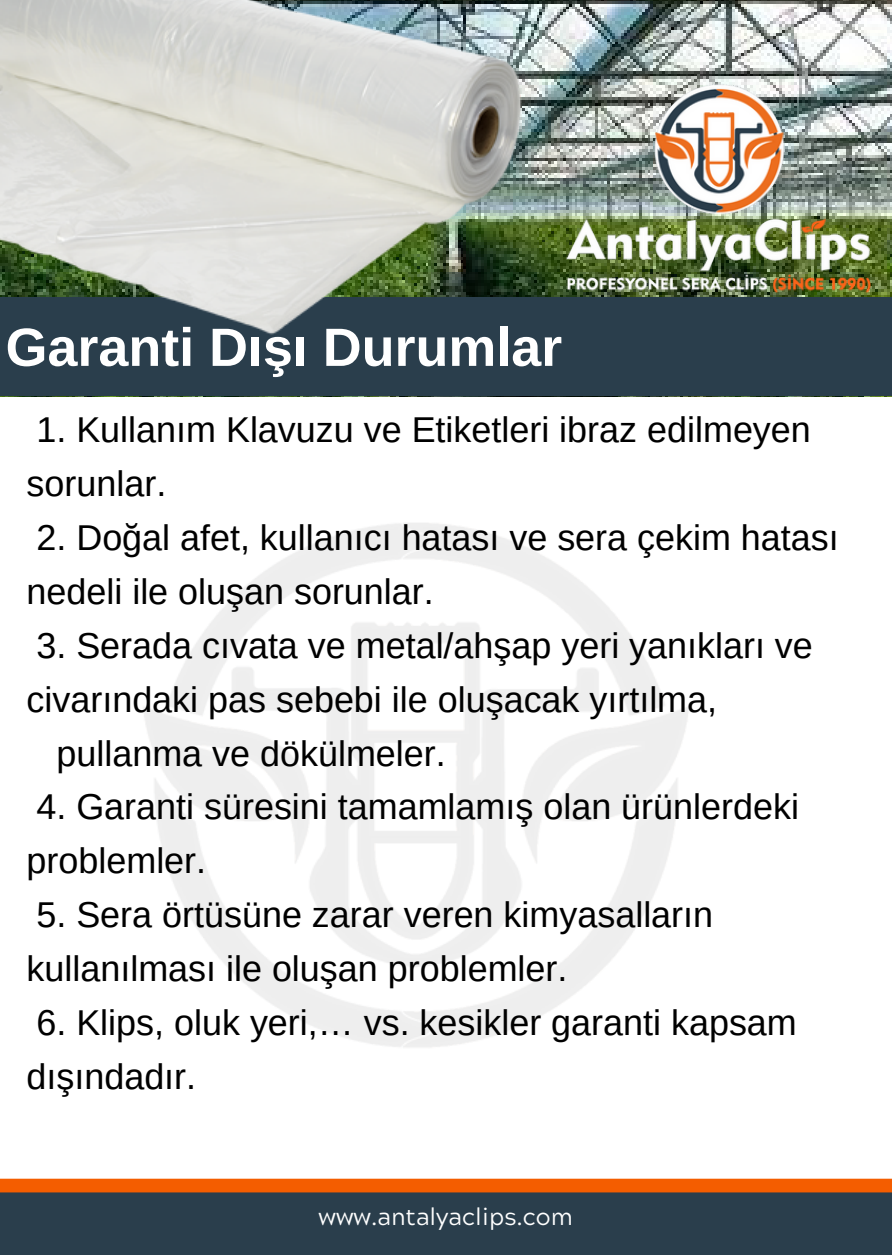
<style>
.page{position:relative;width:892px;height:1258px;background:#fff}
.page>*{position:absolute;margin:0;border:0;box-sizing:border-box;transform-origin:0 0}
.t1{font:700 54px "Arimo";color:#fff}
.t2{font:36px/54px "Arimo";color:#000}
.t3{font:24px "Acherus Grotesque";color:#fff}
</style>
<div class="page">
<div style="left:0;top:1184px;width:891px;height:71px;background:#2a3e4c"></div>
<svg style="left:0;top:1178px;width:891px;height:14px;background:#f4650c"></svg>
<img style="left:534px;top:0;width:357px;height:71px">
<div style="left:0;top:298px;width:891px;height:98px;background:#2a3e4c"></div>
<img style="left:0;top:0;width:534px;height:335px">
<img style="left:534px;top:71px;width:357px;height:227px">
<h1 class="t1" style="left:6px;top:317px;width:558px">Garanti Dışı Durumlar</h1>
<p class="t2" style="left:27px;top:403px;width:785px">1. Kullanım Klavuzu ve Etiketleri ibraz edilmeyen sorunlar.</p>
<p class="t2" style="left:27px;top:510px;width:813px">2. Doğal afet, kullanıcı hatası ve sera çekim hatası nedeli ile oluşan sorunlar.</p>
<p class="t2" style="left:36px;top:618px;width:777px">3. Serada cıvata ve metal/ahşap yeri yanıkları ve</p>
<p class="t2" style="left:27px;top:672px;width:692px">civarındaki pas sebebi ile oluşacak yırtılma,</p>
<p class="t2" style="left:56px;top:726px;width:391px">pullanma ve dökülmeler.</p>
<p class="t2" style="left:27px;top:780px;width:773px">4. Garanti süresini tamamlamış olan ürünlerdeki problemler.</p>
<p class="t2" style="left:27px;top:887px;width:688px">5. Sera örtüsüne zarar veren kimyasalların kullanılması ile oluşan problemler.</p>
<p class="t2" style="left:27px;top:995px;width:771px">6. Klips, oluk yeri,… vs. kesikler garanti kapsam dışındadır.</p>
<p class="t3" style="left:318px;top:1207px;width:255px">www.antalyaclips.com</p>
</div>
